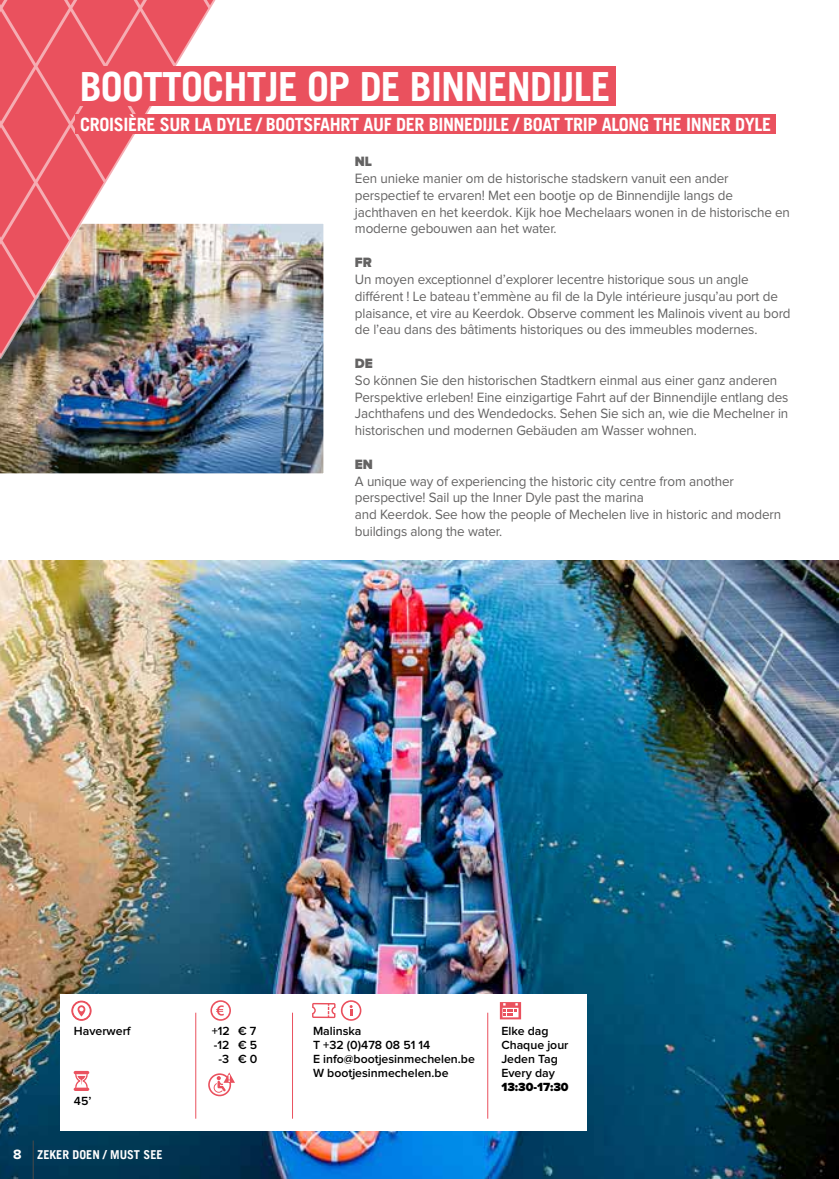
<style>
.page{position:relative;width:839px;height:1179px;background:#fff}
.page>*{position:absolute;margin:0;border:0;box-sizing:border-box;transform-origin:0 0}
.t1{font:700 40.25px "Trade Gothic LT";letter-spacing:-.02em;color:#fff}
.t2{font:700 18.38px "Trade Gothic LT";letter-spacing:-.02em;color:#fff}
.t3{font:14px/16.8px "Proxima Nova";letter-spacing:-.01em;color:#646363;scale:.96 1}
.t4{font:900 14px "Proxima Nova";letter-spacing:-.01em;color:#646363;scale:.96 1}
.t5{font:600 12.25px/14px "Proxima Nova";color:#000}
.t6{font:700 12.25px "Trade Gothic LT";color:#fff}
.t7{font:900 12.25px "Proxima Nova";color:#000}
.s1{font-family:"Proxima Nova";font-size:14px}
</style>
<div class="page">
<img style="left:0;top:224px;width:324px;height:250px">
<img style="left:0;top:561px;width:838px;height:617px">
<img style="left:0;top:0;width:281px;height:359px">
<div style="left:75px;top:67px;width:540px;height:39px;background:#ea515e"></div>
<div style="left:75px;top:114px;width:700px;height:20px;background:#ea515e"></div>
<div style="left:61px;top:994px;width:525px;height:136px;background:#fff"></div>
<hr style="left:195px;top:1012px;width:1px;height:106px;background:#ea515e">
<hr style="left:292px;top:1012px;width:1px;height:106px;background:#ea515e">
<hr style="left:487px;top:1012px;width:1px;height:106px;background:#ea515e">
<svg style="left:499px;top:1002px;width:22px;height:17px"></svg>
<svg style="left:71px;top:1000px;width:21px;height:21px"></svg>
<svg style="left:210px;top:1000px;width:21px;height:20px"></svg>
<svg style="left:312px;top:1000px;width:50px;height:20px"></svg>
<hr style="left:74px;top:1070px;width:15px;height:3px;background:#ea515e;border-radius:2px">
<svg style="left:74px;top:1071px;width:15px;height:19px"></svg>
<div style="left:208px;top:1073px;width:23px;height:23px;border:2px solid #ea515e;border-radius:50%"></div>
<svg style="left:214px;top:1072px;width:21px;height:20px"></svg>
<hr style="left:33px;top:1140px;width:1px;height:38px;background:#4a4a49">
<h1 class="t1" style="left:80px;top:62px;width:532px">BOOTTOCHTJE OP DE BINNENDIJLE</h1>
<h2 class="t2" style="left:80px;top:113px;width:692px">CROISIÈRE SUR LA DYLE / BOOTSFAHRT AUF DER BINNEDIJLE / BOAT TRIP ALONG THE INNER DYLE</h2>
<p class="t4" style="left:355px;top:155px;width:19px">NL</p>
<p class="t3" style="left:355px;top:170px;width:454px">Een unieke manier om de historische stadskern vanuit een ander perspectief te ervaren! Met een bootje op de Binnendijle langs de jachthaven en het keerdok. Kijk hoe Mechelaars wonen in de historische en moderne gebouwen aan het water.</p>
<p class="t4" style="left:355px;top:256px;width:19px">FR</p>
<p class="t3" style="left:355px;top:271px;width:455px">Un moyen exceptionnel d’explorer lecentre historique sous un angle différent ! Le bateau t’emmène au fil de la Dyle intérieure jusqu’au port de plaisance, et vire au Keerdok. Observe comment les Malinois vivent au bord de l’eau dans des bâtiments historiques ou des immeubles modernes.</p>
<p class="t4" style="left:355px;top:357px;width:20px">DE</p>
<p class="t3" style="left:355px;top:372px;width:453px">So können Sie den historischen Stadtkern einmal aus einer ganz anderen Perspektive erleben! Eine einzigartige Fahrt auf der Binnendijle entlang des Jachthafens und des Wendedocks. Sehen Sie sich an, wie die Mechelner in historischen und modernen Gebäuden am Wasser wohnen.</p>
<p class="t4" style="left:355px;top:457px;width:20px">EN</p>
<p class="t3" style="left:355px;top:473px;width:445px">A unique way of experiencing the historic city centre from another perspective! Sail up the Inner Dyle past the marina<br>and Keerdok. See how the people of Mechelen live in historic and modern buildings along the water.</p>
<p class="t5" style="left:74px;top:1024px;width:58px">Haverwerf</p>
<p class="t5" style="left:74px;top:1094px;width:19px">45’</p>
<p class="t6" style="left:13px;top:1146px;width:151px"><span class="s1">8</span> ZEKER DOEN / MUST SEE</p>
<p class="t5" style="left:212px;top:1024px;width:47px;text-align:center">+12 € 7 -12 € 5 -3 € 0</p>
<p class="t5" style="left:313px;top:1024px;width:163px">Malinska<br>T +32 (0)478 08 51 14<br>E info@bootjesinmechelen.be<br>W bootjesinmechelen.be</p>
<p class="t5" style="left:501px;top:1024px;width:69px">Elke dag<br>Chaque jour<br>Jeden Tag<br>Every day</p>
<p class="t7" style="left:501px;top:1081px;width:69px">13:30-17:30</p>
</div>
